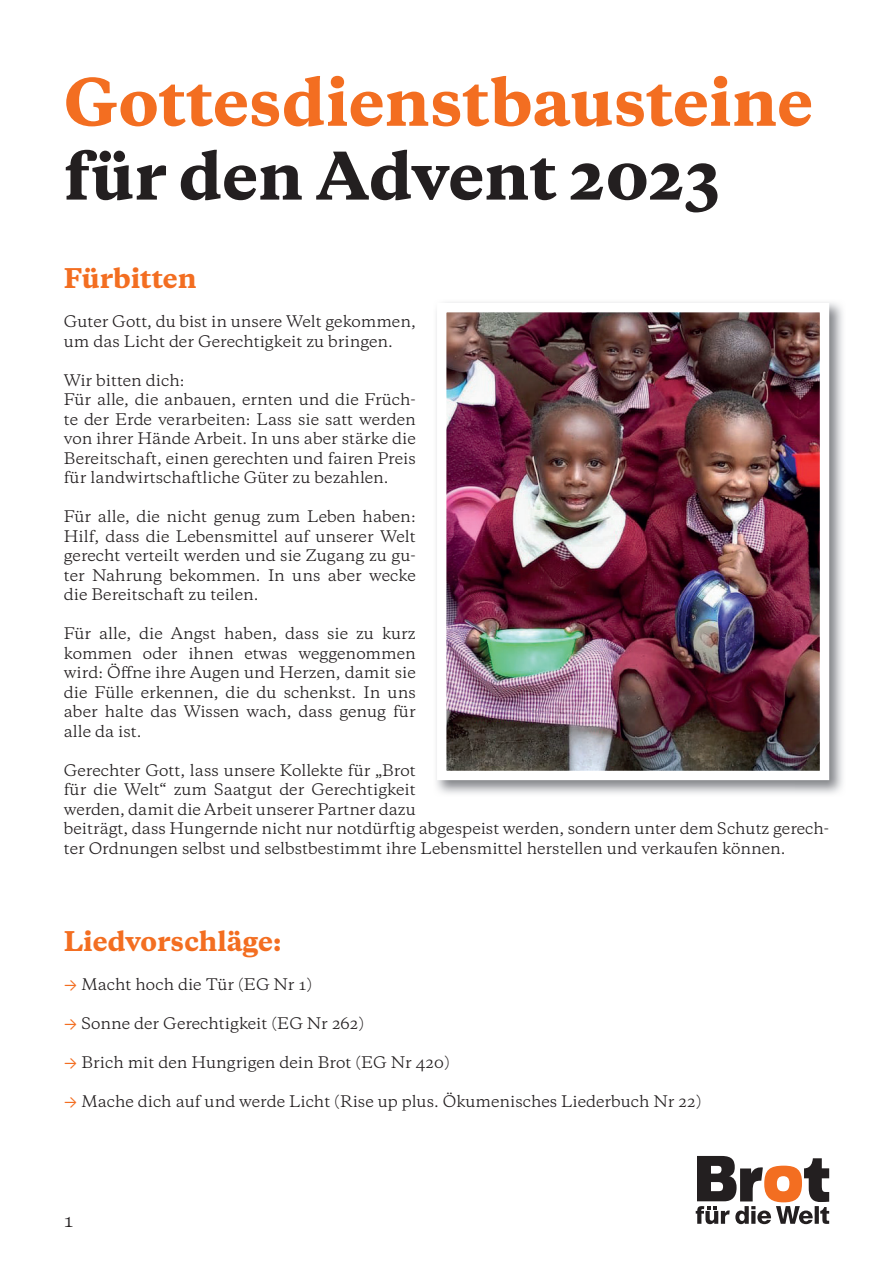
<style>
.page{position:relative;width:893px;height:1263px;background:#fff}
.page>*{position:absolute;margin:0;border:0;box-sizing:border-box;transform-origin:0 0}
.t1{font:800 61.5px "Galaxie Copernicus";color:#f36e21}
.t2{font:800 61.5px "Galaxie Copernicus";color:#231f20}
.t3{font:800 25.5px "Galaxie Copernicus";color:#f36e21}
.t4{font:18px "Galaxie Copernicus";color:#231f20}
.t5{font:15px/19.5px "Galaxie Copernicus";color:#231f20}
.s1{font-family:"Calibri";color:#f36e21}
</style>
<div class="page">
<svg style="left:696px;top:1156px;width:133px;height:68px"></svg>
<img style="left:436px;top:302px;width:407px;height:492px">
<img style="left:447px;top:313px;width:372px;height:457px">
<h1 class="t1" style="left:64px;top:62px;width:751px">Gottesdienstbausteine</h1>
<h1 class="t2" style="left:64px;top:136px;width:658px">für den Advent 2023</h1>
<h2 class="t3" style="left:64px;top:261px;width:134px">Fürbitten</h2>
<p class="t5" style="left:64px;top:312px;width:353px">Guter Gott, du bist in unsere Welt gekommen, um das Licht der Gerechtigkeit zu bringen.</p>
<p class="t5" style="left:64px;top:370px;width:353px">Wir bitten dich:<br>Für alle, die anbauen, ernten und die Früch&shy;te der Erde verarbeiten: Lass sie satt werden von ihrer Hände Arbeit. In uns aber stärke die Bereitschaft, einen gerechten und fairen Preis für landwirtschaftliche Güter zu bezahlen.</p>
<p class="t5" style="left:64px;top:507px;width:353px;text-align:justify">Für alle, die nicht genug zum Leben haben:<br>Hilf, dass die Lebensmittel auf unserer Welt gerecht verteilt werden und sie Zugang zu gu&shy;ter Nahrung bekommen. In uns aber wecke die Bereitschaft zu teilen.</p>
<p class="t5" style="left:64px;top:624px;width:353px;text-align:justify">Für alle, die Angst haben, dass sie zu kurz kommen oder ihnen etwas weggenommen wird: Öffne ihre Augen und Herzen, damit sie die Fülle erkennen, die du schenkst. In uns aber halte das Wissen wach, dass genug für alle da ist.</p>
<p class="t5" style="left:64px;top:760px;width:767px">Gerechter Gott, lass unsere Kollekte für „Brot<br>für die Welt“ zum Saatgut der Gerechtigkeit<br>werden, damit die Arbeit unserer Partner dazu<br>beiträgt, dass Hungernde nicht nur notdürftig abgespeist werden, sondern unter dem Schutz gerech&shy;ter Ordnungen selbst und selbstbestimmt ihre Lebensmittel herstellen und verkaufen können.</p>
<h2 class="t3" style="left:64px;top:924px;width:220px">Liedvorschläge:</h2>
<p class="t5" style="left:64px;top:975px;width:250px"><span class="s1">→</span> Macht hoch die Tür (EG Nr 1)</p>
<p class="t5" style="left:64px;top:1014px;width:302px"><span class="s1">→</span> Sonne der Gerechtigkeit (EG Nr 262)</p>
<p class="t5" style="left:64px;top:1053px;width:387px"><span class="s1">→</span> Brich mit den Hungrigen dein Brot (EG Nr 420)</p>
<p class="t5" style="left:64px;top:1092px;width:639px"><span class="s1">→</span> Mache dich auf und werde Licht (Rise up plus. Ökumenisches Liederbuch Nr 22)</p>
<p class="t4" style="left:64px;top:1208px;width:11px">1</p>
</div>
